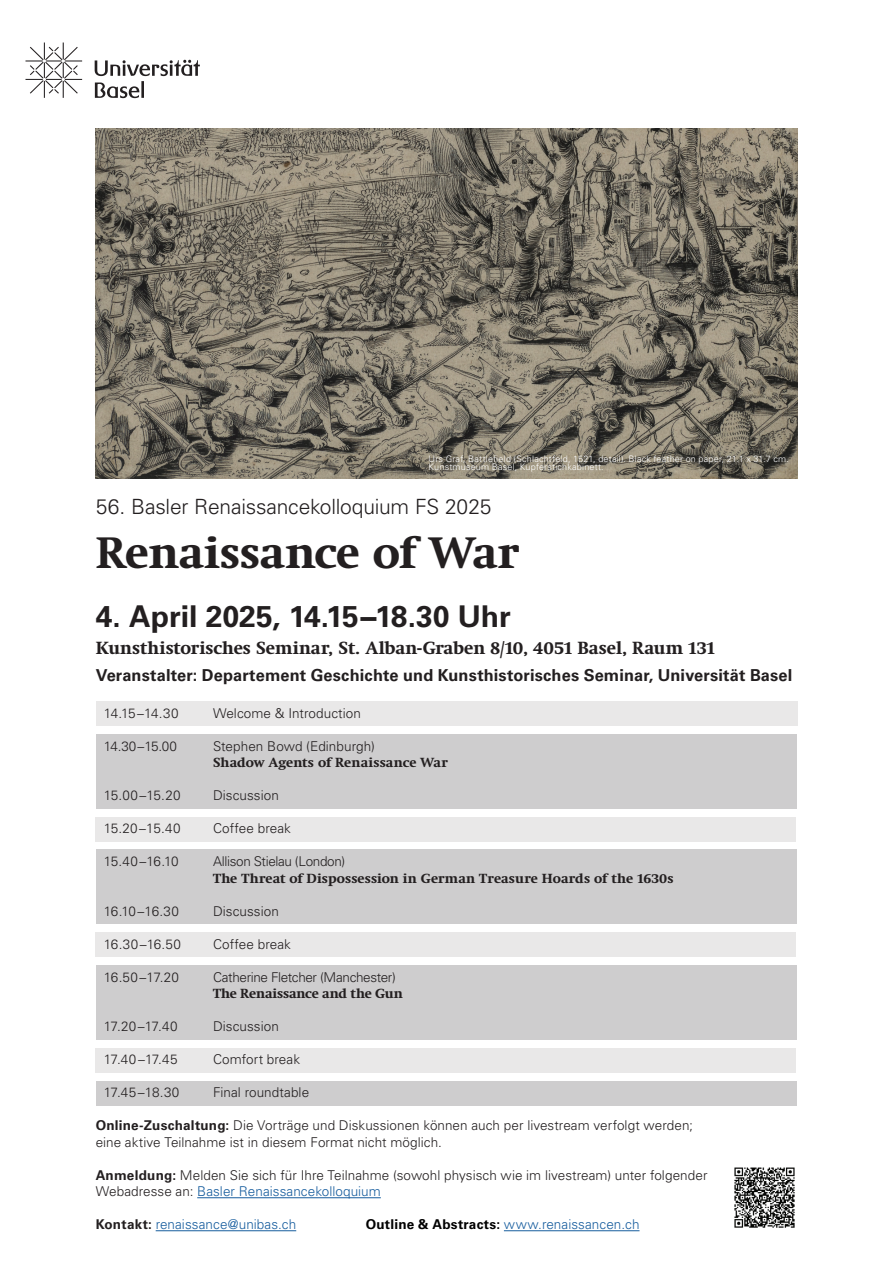
<style>
.page{position:relative;width:893px;height:1263px;background:#fff}
.page>*{position:absolute;margin:0;border:0;box-sizing:border-box;transform-origin:0 0}
.t1{font:700 45px "Swift Neue LT Pro";letter-spacing:-.01em;color:#231f20}
.t2{font:700 30px "Univers LT Std";color:#231f20}
.t3{font:300 21px "Univers LT Std";letter-spacing:-.01em;color:#231f20}
.t4{font:700 18px "Swift Neue LT Pro";color:#231f20}
.t5{font:700 16.5px "Univers LT Std";letter-spacing:.01em;color:#231f20}
.t6{font:300 13.5px/16.5px "Univers LT Std";letter-spacing:.005em;color:#231f20}
.t7{font:700 13.5px "Swift Neue LT Pro";letter-spacing:.005em;color:#231f20}
.t8{font:300 13.5px "Univers LT Std";letter-spacing:.005em;color:#175d9e}
.t9{font:300 13.5px "Univers LT Std";letter-spacing:-.025em;color:#231f20}
.t10{font:300 9px/8.2px "Univers LT Std";letter-spacing:.02em;color:#fff}
.s1{font-weight:700}
.s2{color:#175d9e}
.s3{font-weight:700;color:#231f20}
.s4{font-weight:700;color:#000}
</style>
<div class="page">
<div style="left:96px;top:1081px;width:701px;height:25px;background:#cecdce"></div>
<div style="left:95px;top:932px;width:701px;height:25px;background:#e9e8e8"></div>
<div style="left:95px;top:1048px;width:701px;height:25px;background:#e9e8e8"></div>
<div style="left:96px;top:965px;width:701px;height:75px;background:#cecdce"></div>
<hr style="left:197px;top:1197px;width:184px;height:1px;background:#175d9e">
<hr style="left:156px;top:1230px;width:140px;height:1px;background:#175d9e">
<hr style="left:504px;top:1230px;width:135px;height:1px;background:#175d9e">
<div style="left:96px;top:850px;width:701px;height:74px;background:#cecdce"></div>
<div style="left:97px;top:734px;width:700px;height:74px;background:#cecdce"></div>
<div style="left:97px;top:701px;width:701px;height:25px;background:#e9e8e8"></div>
<div style="left:95px;top:817px;width:701px;height:25px;background:#e9e8e8"></div>
<svg style="left:26px;top:43px;width:56px;height:55px"></svg>
<svg style="left:95px;top:60px;width:105px;height:38px"></svg>
<img style="left:96px;top:128px;width:701px;height:350px">
<img style="left:734px;top:1167px;width:61px;height:61px">
<p class="t10" style="left:429px;top:455px;width:362px">Urs Graf, Battlefield (Schlachtfeld, 1521, detail). Black feather on paper, 21.1 x 31.7 cm.<br>Kunstmuseum Basel, Kupferstichkabinett.</p>
<h3 class="t3" style="left:96px;top:494px;width:397px">56. Basler Renaissancekolloquium FS 2025</h3>
<h1 class="t1" style="left:96px;top:526px;width:425px">Renaissance of War</h1>
<h2 class="t2" style="left:96px;top:599px;width:417px">4. April 2025, 14.15−18.30 Uhr</h2>
<h3 class="t4" style="left:96px;top:638px;width:621px">Kunsthistorisches Seminar, St. Alban-Graben 8/10, 4051 Basel, Raum 131</h3>
<p class="t5" style="left:96px;top:666px;width:698px">Veranstalter: Departement Geschichte und Kunsthistorisches Seminar, Universität Basel</p>
<p class="t6" style="left:104px;top:705px;width:76px">14.15−14.30</p>
<p class="t6" style="left:213px;top:705px;width:149px">Welcome &amp; Introduction</p>
<p class="t6" style="left:104px;top:738px;width:75px">14.30−15.00</p>
<p class="t6" style="left:213px;top:738px;width:163px">Stephen Bowd (Edinburgh)</p>
<p class="t7" style="left:213px;top:755px;width:236px">Shadow Agents of Renaissance War</p>
<p class="t6" style="left:104px;top:787px;width:78px">15.00−15.20</p>
<p class="t6" style="left:213px;top:787px;width:67px">Discussion</p>
<p class="t6" style="left:104px;top:820px;width:78px">15.20−15.40</p>
<p class="t6" style="left:213px;top:820px;width:79px">Coffee break</p>
<p class="t6" style="left:104px;top:853px;width:77px">15.40−16.10</p>
<p class="t9" style="left:213px;top:853px;width:134px">Allison Stielau (London)</p>
<p class="t7" style="left:213px;top:870px;width:462px">The Threat of Dispossession in German Treasure Hoards of the 1630s</p>
<p class="t6" style="left:104px;top:903px;width:77px">16.10−16.30</p>
<p class="t6" style="left:213px;top:903px;width:67px">Discussion</p>
<p class="t6" style="left:104px;top:936px;width:79px">16.30−16.50</p>
<p class="t6" style="left:213px;top:936px;width:79px">Coffee break</p>
<p class="t6" style="left:104px;top:969px;width:77px">16.50−17.20</p>
<p class="t9" style="left:213px;top:969px;width:184px">Catherine Fletcher (Manchester)</p>
<p class="t7" style="left:213px;top:986px;width:191px">The Renaissance and the Gun</p>
<p class="t6" style="left:104px;top:1018px;width:75px">17.20−17.40</p>
<p class="t6" style="left:213px;top:1018px;width:67px">Discussion</p>
<p class="t6" style="left:104px;top:1051px;width:75px">17.40−17.45</p>
<p class="t6" style="left:213px;top:1051px;width:89px">Comfort break</p>
<p class="t6" style="left:104px;top:1084px;width:77px">17.45−18.30</p>
<p class="t6" style="left:213px;top:1084px;width:98px">Final roundtable</p>
<p class="t6" style="left:96px;top:1117px;width:599px"><span class="s1">Online-Zuschaltung:</span> Die Vorträge und Diskussionen können auch per livestream verfolgt werden; eine aktive Teilnahme ist in diesem Format nicht möglich.</p>
<p class="t6" style="left:96px;top:1167px;width:613px"><span class="s1">Anmeldung:</span> Melden Sie sich für Ihre Teilnahme (sowohl physisch wie im livestream) unter folgender<br>Webadresse an: <span class="s2">Basler Renaissancekolloquium</span></p>
<p class="t8" style="left:96px;top:1216px;width:202px"><span class="s3">Kontakt:</span> renaissance@unibas.ch</p>
<p class="t8" style="left:366px;top:1216px;width:275px"><span class="s4">Outline &amp; Abstracts:</span> www.renaissancen.ch</p>
</div>
